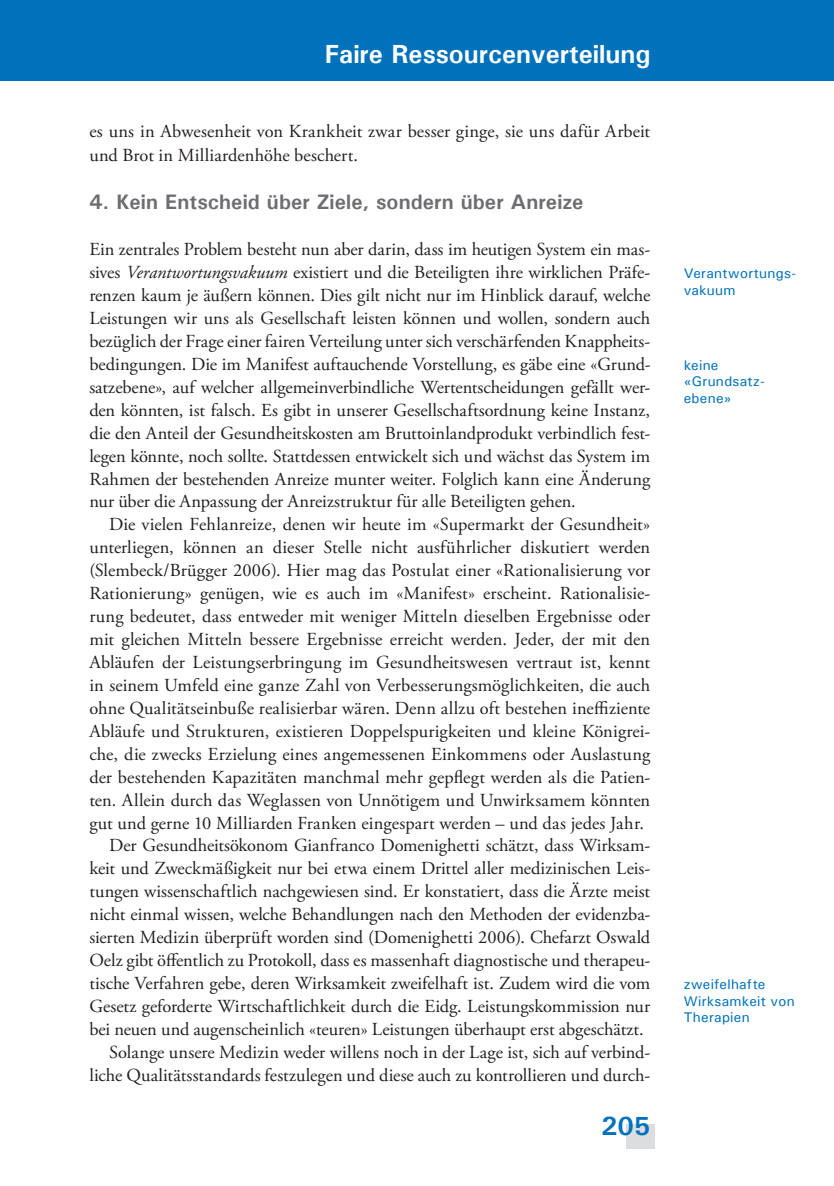
<style>
.page{position:relative;width:834px;height:1186px;background:#fff}
.page>*{position:absolute;margin:0;border:0;box-sizing:border-box;transform-origin:0 0}
.t1{font:700 26.25px "Univers";color:#fff}
.t2{font:700 26.25px "Univers";color:#0072bc}
.üb3{font:700 21px "Univers";letter-spacing:.005em;color:#6c6d70}
.haupttext_eingezogen{font:18.38px/22.9px "Adobe Garamond Pro";color:#231f20;text-align:justify}
.Haupttext{font:18.38px/22.9px "Adobe Garamond Pro";color:#231f20;text-align:justify}
.t3{font:500 14px/16.8px "Univers";letter-spacing:.02em;color:#0072bc}
.s1{font-style:italic}
</style>
<div class="page">
<div style="left:0;top:0;width:833px;height:81px;background:#0072bc"></div>
<div style="left:626px;top:1124px;width:29px;height:24px;background:#dcdddf"></div>
<p class="t1" style="left:325px;top:37px;width:327px">Faire Ressourcenverteilung</p>
<p class="haupttext_eingezogen" style="left:89px;top:120px;width:562px;line-height:23.6px">es uns in Abwesenheit von Krankheit zwar besser ginge, sie uns dafür Arbeit und Brot in Milliardenhöhe beschert.</p>
<p class="üb3" style="left:89px;top:188px;width:495px">4. Kein Entscheid über Ziele, sondern über Anreize</p>
<p class="Haupttext" style="left:89px;top:238px;width:562px">Ein zentrales Problem besteht nun aber darin, dass im heutigen System ein mas&shy;sives <span class="s1">Verantwortungsvakuum</span> existiert und die Beteiligten ihre wirklichen Präfe&shy;renzen kaum je äußern können. Dies gilt nicht nur im Hinblick darauf, welche Leistungen wir uns als Gesellschaft leisten können und wollen, sondern auch bezüglich der Frage einer fairen Verteilung unter sich verschärfenden Knappheits&shy;bedingungen. Die im Manifest auftauchende Vorstellung, es gäbe eine «Grund&shy;satzebene», auf welcher allgemeinverbindliche Wertentscheidungen gefällt wer&shy;den könnten, ist falsch. Es gibt in unserer Gesellschaftsordnung keine Instanz, die den Anteil der Gesundheitskosten am Bruttoinlandprodukt verbindlich fest&shy;legen könnte, noch sollte. Stattdessen entwickelt sich und wächst das System im Rahmen der bestehenden Anreize munter weiter. Folglich kann eine Änderung nur über die Anpassung der Anreizstruktur für alle Beteiligten gehen.</p>
<p class="haupttext_eingezogen" style="left:89px;top:514px;width:562px;text-indent:20px">Die vielen Fehlanreize, denen wir heute im «Supermarkt der Gesundheit» unterliegen, können an dieser Stelle nicht ausführlicher diskutiert werden (Slembeck/Brügger 2006). Hier mag das Postulat einer «Rationalisierung vor Rationierung» genügen, wie es auch im «Manifest» erscheint. Rationalisie&shy;rung bedeutet, dass entweder mit weniger Mitteln dieselben Ergebnisse oder mit gleichen Mitteln bessere Ergebnisse erreicht werden. Jeder, der mit den Abläufen der Leistungserbringung im Gesundheitswesen vertraut ist, kennt in seinem Umfeld eine ganze Zahl von Verbesserungsmöglichkeiten, die auch ohne Qualitätseinbuße realisierbar wären. Denn allzu oft bestehen ineffiziente Abläufe und Strukturen, existieren Doppelspurigkeiten und kleine Königrei&shy;che, die zwecks Erzielung eines angemessenen Einkommens oder Auslastung der bestehenden Kapazitäten manchmal mehr gepflegt werden als die Patien&shy;ten. Allein durch das Weglassen von Unnötigem und Unwirksamem könnten gut und gerne 10 Milliarden Franken eingespart werden – und das jedes Jahr.</p>
<p class="haupttext_eingezogen" style="left:89px;top:835px;width:562px;text-indent:20px">Der Gesundheitsökonom Gianfranco Domenighetti schätzt, dass Wirksam&shy;keit und Zweckmäßigkeit nur bei etwa einem Drittel aller medizinischen Leis&shy;tungen wissenschaftlich nachgewiesen sind. Er konstatiert, dass die Ärzte meist nicht einmal wissen, welche Behandlungen nach den Methoden der evidenzba&shy;sierten Medizin überprüft worden sind (Domenighetti 2006). Chefarzt Oswald Oelz gibt öffentlich zu Protokoll, dass es massenhaft diagnostische und therapeu&shy;tische Verfahren gebe, deren Wirksamkeit zweifelhaft ist. Zudem wird die vom Gesetz geforderte Wirtschaftlichkeit durch die Eidg. Leistungskommission nur bei neuen und augenscheinlich «teuren» Leistungen überhaupt erst abgeschätzt.</p>
<p class="haupttext_eingezogen" style="left:89px;top:1041px;width:562px;text-align:right">Solange unsere Medizin weder willens noch in der Lage ist, sich auf verbind&shy;liche Qualitätsstandards festzulegen und diese auch zu kontrollieren und durch-</p>
<h1 class="t2" style="left:600px;top:1108px;width:51px">205</h1>
<p class="t3" style="left:683px;top:264px;width:114px">Verantwortungs&shy;vakuum</p>
<p class="t3" style="left:683px;top:356px;width:82px">keine «Grundsatz&shy;ebene»</p>
<p class="t3" style="left:683px;top:975px;width:112px">zweifelhafte<br>Wirksamkeit von<br>Therapien</p>
</div>
